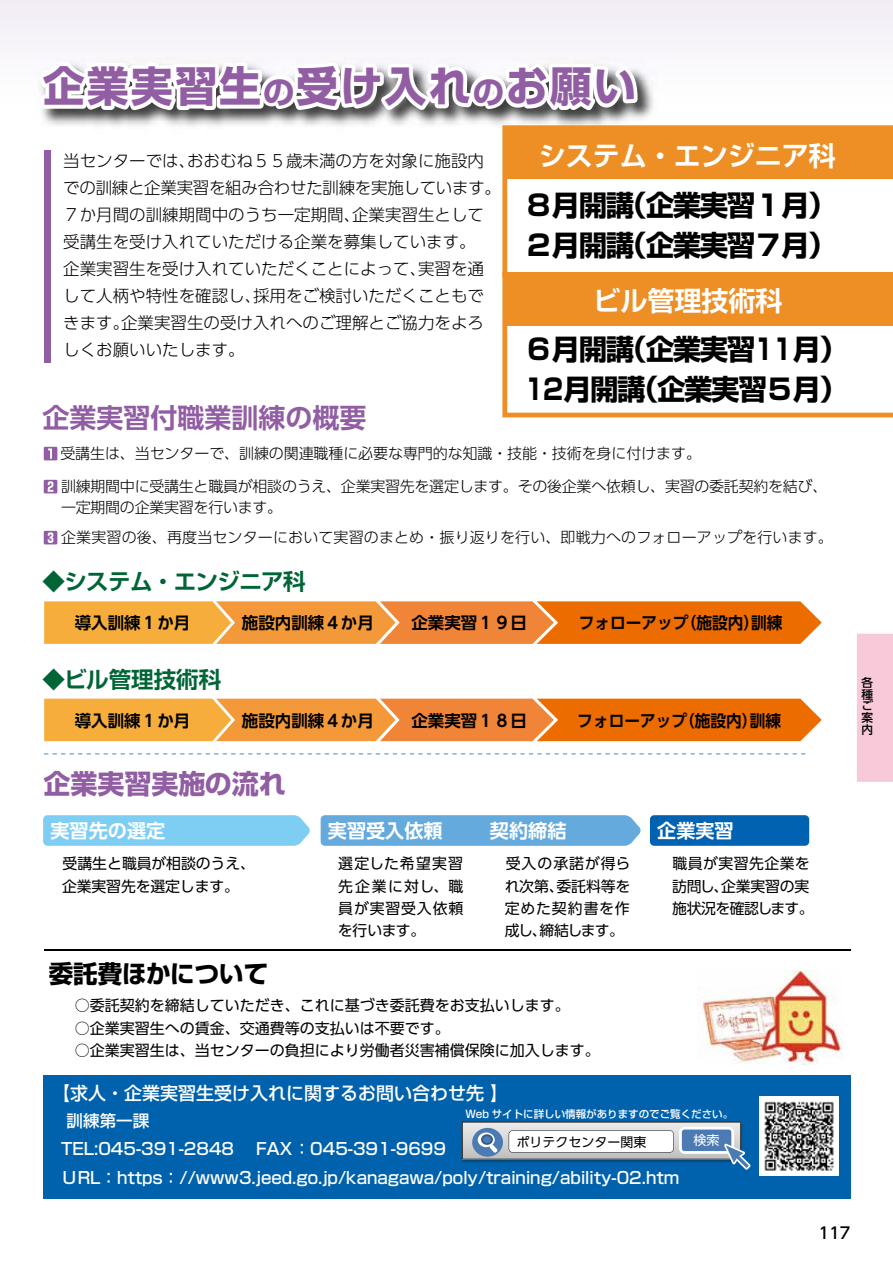
<style>
.page{position:relative;width:893px;height:1263px;background:#fff}
.page>*{position:absolute;margin:0;border:0;box-sizing:border-box;transform-origin:0 0}
.t1{font:700 42px "Shin Go Pro";letter-spacing:.05em;color:#915da3}
.t2{font:700 28.5px/40.5px "Shin Go Pro";letter-spacing:-.05em;color:#000}
.t3{font:700 27px "Shin Go Pro De";color:#fff}
.t4{font:700 27px "UD Shin Go Pro De";color:#915da3}
.t5{font:700 27px "Shin Go Pro";color:#915da3}
.t6{font:700 24.45px "Shin Go Pro";color:#000}
.t7{font:700 22.5px "Shin Go Pro De";letter-spacing:-.03em;color:#006536}
.t8{font:700 22.5px "Shin Go Pro De";color:#006536}
.t9{font:700 19.2px "UD Shin Go Pro De";color:#fff}
.t10{font:500 18px "Shin Go Pr 6 N";color:#fff}
.t11{font:300 16.5px/27px "UD Shin Go Pro";color:#000}
.t12{font:500 16.5px/28.5px "Shin Go Pr 6 N";color:#fff}
.t13{font:700 16.5px "UD Shin Go Pro De";color:#000}
.t14{font:700 16.5px "UD Shin Go Pro De";color:#000;scale:.95 1}
.t15{font:500 15.9px "UD Shin Go Pro";color:#000}
.t16{font:300 15px/21px "UD Shin Go Pro";letter-spacing:-.005em;color:#000}
.t17{font:15px "UD Shin Go Pro";color:#000}
.t18{font:14.85px/22.4px "UD Shin Go Pro";letter-spacing:-.005em;color:#000;text-align:justify}
.t19{font:13.05px "UD Shin Go Pr 6 N";color:#000}
.t20{font:13.05px "UD Shin Go Pr 6 N";color:#fff}
.t21{font:500 11.7px/11.7px "UD Shin Go Pro";color:#000;text-align:justify}
.t22{font:500 10.5px "Shin Go Pr 6 N";color:#fff}
.s1{font-size:31.5px}
</style>
<div class="page">
<div style="left:0;top:0;width:893px;height:45px;background:#f4f0f7"></div>
<div style="left:43px;top:1075px;width:807px;height:124px;background:#0062ac"></div>
<img style="left:42px;top:58px;width:611px;height:68px">
<svg style="left:40px;top:62px;width:597px;height:49px"></svg>
<svg style="left:502px;top:125px;width:391px;height:147px"></svg>
<div style="left:505px;top:128px;width:388px;height:51px;background:#ed8f25"></div>
<svg style="left:44px;top:753px;width:761px;height:1px"></svg>
<svg style="left:43px;top:815px;width:267px;height:31px;background:#82cff4"></svg>
<div style="left:650px;top:815px;width:159px;height:31px;background:#0062b1;border-radius:4px"></div>
<svg style="left:321px;top:815px;width:320px;height:31px;background:#69acdd"></svg>
<svg style="left:44px;top:447px;width:13px;height:13px"></svg>
<svg style="left:44px;top:480px;width:13px;height:13px"></svg>
<svg style="left:44px;top:531px;width:13px;height:13px"></svg>
<hr style="left:44px;top:949px;width:806px;height:1px;background:#000">
<svg style="left:502px;top:272px;width:391px;height:145px"></svg>
<div style="left:505px;top:274px;width:388px;height:51px;background:#ed8f25"></div>
<div style="left:44px;top:151px;width:7px;height:212px;background:#915da3"></div>
<svg style="left:44px;top:601px;width:778px;height:43px;background:#f18e2e"></svg>
<svg style="left:44px;top:698px;width:778px;height:44px;background:#f19132"></svg>
<img style="left:759px;top:1096px;width:79px;height:80px">
<svg style="left:462px;top:1122px;width:288px;height:48px"></svg>
<img style="left:697px;top:971px;width:146px;height:93px">
<div style="left:857px;top:633px;width:36px;height:149px;background:#f8cad9"></div>
<h1 class="t1" style="left:43px;top:53px;width:595px">企業実習生<span class="s1">の</span>受け入れ<span class="s1">の</span>お願い</h1>
<p class="t11" style="left:63px;top:146px;width:439px">当センターでは、おおむね５５歳未満の方を対象に施設内での訓練と企業実習を組み合わせた訓練を実施しています。<br>７か月間の訓練期間中のうち一定期間、企業実習生として受講生を受け入れていただける企業を募集しています。<br>企業実習生を受け入れていただくことによって、実習を通して人柄や特性を確認し、採用をご検討いただくこともできます。企業実習生の受け入れへのご理解とご協力をよろしくお願いいたします。</p>
<h3 class="t4" style="left:43px;top:395px;width:326px">企業実習付職業訓練の概要</h3>
<h3 class="t3" style="left:539px;top:133px;width:299px">システム・エンジニア科</h3>
<h2 class="t2" style="left:525px;top:182px;width:314px">８月開講（企業実習１月）<br>２月開講（企業実習７月）</h2>
<h3 class="t3" style="left:593px;top:278px;width:190px">ビル管理技術科</h3>
<h2 class="t2" style="left:525px;top:326px;width:325px">６月開講（企業実習11月）<br>12月開講（企業実習５月）</h2>
<p class="t16" style="left:60px;top:442px;width:642px">受講生は、当センターで、訓練の関連職種に必要な専門的な知識・技能・技術を身に付けます。</p>
<p class="t16" style="left:61px;top:475px;width:768px">訓練期間中に受講生と職員が相談のうえ、企業実習先を選定します。その後企業へ依頼し、実習の委託契約を結び、一定期間の企業実習を行います。</p>
<p class="t16" style="left:61px;top:526px;width:773px">企業実習の後、再度当センターにおいて実習のまとめ・振り返りを行い、即戦力へのフォローアップを行います。</p>
<h3 class="t7" style="left:43px;top:563px;width:265px">◆システム・エンジニア科</h3>
<p class="t13" style="left:75px;top:609px;width:117px">導入訓練１か月</p>
<p class="t13" style="left:242px;top:609px;width:133px">施設内訓練４か月</p>
<p class="t13" style="left:411px;top:609px;width:117px">企業実習１９日</p>
<p class="t14" style="left:579px;top:609px;width:216px">フォローアップ（施設内）訓練</p>
<h3 class="t8" style="left:43px;top:661px;width:180px">◆ビル管理技術科</h3>
<p class="t13" style="left:75px;top:707px;width:117px">導入訓練１か月</p>
<p class="t13" style="left:242px;top:707px;width:133px">施設内訓練４か月</p>
<p class="t13" style="left:411px;top:707px;width:117px">企業実習１８日</p>
<p class="t14" style="left:577px;top:707px;width:216px">フォローアップ（施設内）訓練</p>
<h3 class="t5" style="left:43px;top:762px;width:244px">企業実習実施の流れ</h3>
<p class="t9" style="left:50px;top:815px;width:116px">実習先の選定</p>
<p class="t9" style="left:328px;top:815px;width:116px">実習受入依頼</p>
<p class="t9" style="left:490px;top:815px;width:78px">契約締結</p>
<p class="t9" style="left:657px;top:815px;width:78px">企業実習</p>
<p class="t18" style="left:47px;top:852px;width:209px;text-align:center">　受講生と職員が相談のうえ、企業実習先を選定します。</p>
<p class="t18" style="left:338px;top:852px;width:127px;text-indent:-15px">　選定した希望実習先企業に対し、職員が実習受入依頼を行います。</p>
<p class="t18" style="left:505px;top:852px;width:127px;text-indent:-15px">　受入の承諾が得られ次第、委託料等を定めた契約書を作成し、締結します。</p>
<p class="t18" style="left:672px;top:852px;width:143px;text-align:left;text-indent:-15px">　職員が実習先企業を訪問し、企業実習の実施状況を確認します。</p>
<h3 class="t6" style="left:49px;top:954px;width:221px">委託費ほかについて</h3>
<p class="t17" style="left:75px;top:993px;width:497px">○委託契約を締結していただき、これに基づき委託費をお支払いします。</p>
<p class="t17" style="left:75px;top:1016px;width:377px">○企業実習生への賃金、交通費等の支払いは不要です。</p>
<p class="t17" style="left:75px;top:1038px;width:527px">○企業実習生は、当センターの負担により労働者災害補償保険に加入します。</p>
<p class="t10" style="left:52px;top:1078px;width:457px">【求人・企業実習生受け入れに関するお問い合わせ先 】</p>
<p class="t12" style="left:61px;top:1105px;width:620px;text-indent:5px">訓練第一課<br>TEL:045-391-2848 　FAX ：045-391-9699<br>ＵRL：https：//www3.jeed.go.jp/kanagawa/poly/training/ability-02.htm</p>
<p class="t22" style="left:465px;top:1105px;width:269px">Web サイトに詳しい情報がありますのでご覧ください。</p>
<p class="t19" style="left:517px;top:1131px;width:131px">ポリテクセンター関東</p>
<p class="t20" style="left:694px;top:1129px;width:27px">検索</p>
<p class="t21" style="left:861px;top:676px;width:13px">各種ご案内</p>
<p class="t15" style="left:819px;top:1220px;width:33px">117</p>
</div>
